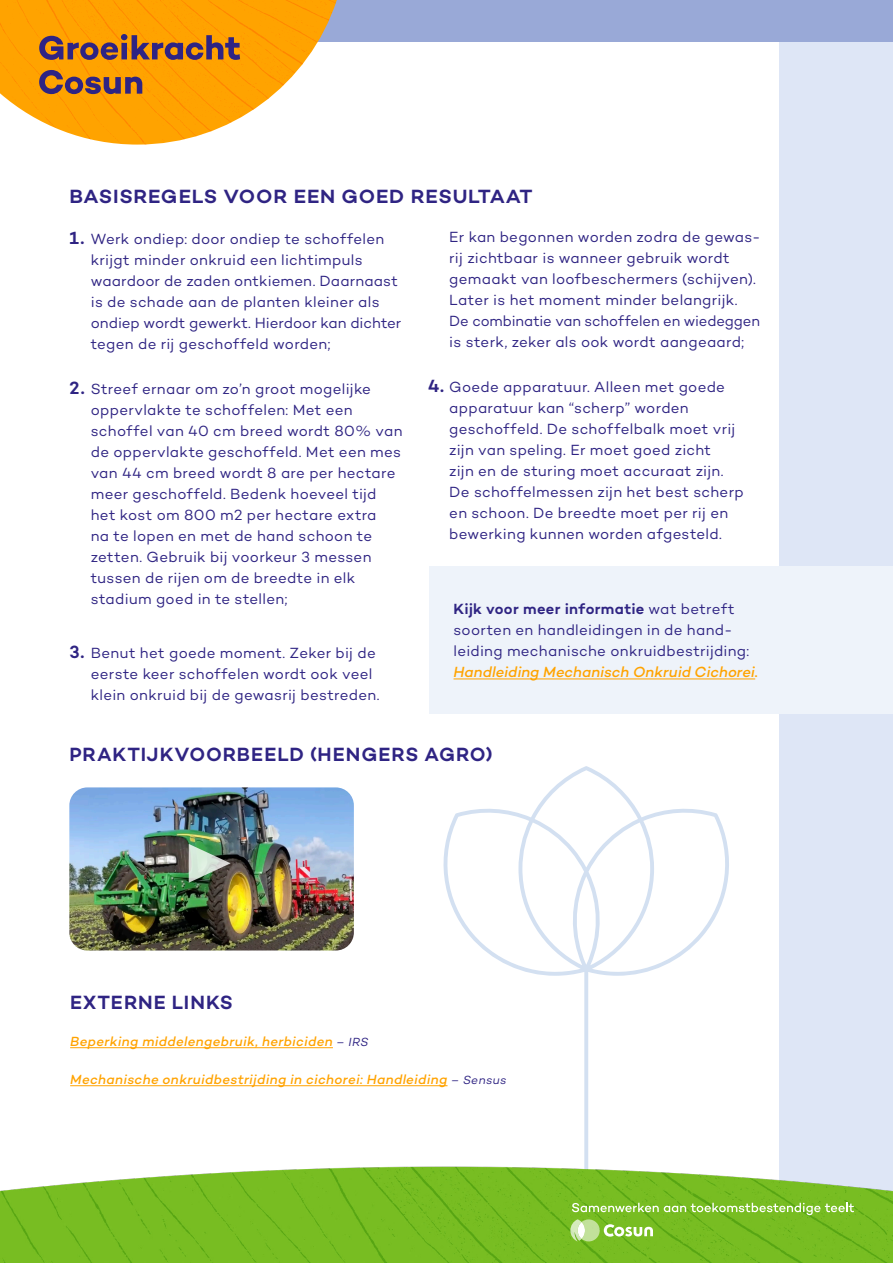
<style>
.page{position:relative;width:893px;height:1263px;background:#fff}
.page>*{position:absolute;margin:0;border:0;box-sizing:border-box;transform-origin:0 0}
.t1{font:600 19.5px "Campton";letter-spacing:.04em;color:#2f2483}
.t2{font:600 19.5px "Campton";letter-spacing:.04em;color:#2f2483;scale:1.04 1}
.t3{font:15px/21px "Campton";letter-spacing:.02em;color:#2f2483}
.t4{font:italic 500 15px "Campton";color:#ffa300}
.t5{font:italic 500 13.5px "Campton";letter-spacing:.02em;color:#ffa300}
.s1{font-weight:600;font-size:18px}
.s2{font-weight:600}
.s3{font-weight:400;font-size:12px;color:#2f2483}
</style>
<div class="page">
<svg style="left:444px;top:766px;width:285px;height:390px"></svg>
<div style="left:779px;top:0;width:114px;height:1263px;background:#dee6f6"></div>
<div style="left:0;top:0;width:893px;height:41px;background:#99a9d7"></div>
<img style="left:0;top:0;width:337px;height:145px">
<svg style="left:39px;top:34px;width:201px;height:26px;background:#a56b38"></svg>
<svg style="left:39px;top:70px;width:103px;height:24px;background:#a2693a"></svg>
<div style="left:429px;top:566px;width:464px;height:148px;background:#eef3fa"></div>
<hr style="left:453px;top:678px;width:302px;height:1px;background:#ffa300">
<img style="left:69px;top:787px;width:285px;height:163px">
<svg style="left:189px;top:844px;width:42px;height:39px;background:#889e8a"></svg>
<hr style="left:70px;top:1047px;width:263px;height:1px;background:#ffa300">
<hr style="left:70px;top:1085px;width:378px;height:1px;background:#ffa300">
<img style="left:0;top:1156px;width:893px;height:107px">
<svg style="left:570px;top:1203px;width:284px;height:38px;background:#87c43e"></svg>
<h1 class="t2" style="left:70px;top:184px;width:447px">BASISREGELS VOOR EEN GOED RESULTAAT</h1>
<p class="t3" style="left:91px;top:228px;width:312px;text-indent:-21px"><span class="s1">1.</span> Werk ondiep: door ondiep te schoffelen krijgt minder onkruid een lichtimpuls waardoor de zaden ontkiemen. Daarnaast is de schade aan de planten kleiner als ondiep wordt gewerkt. Hierdoor kan dichter tegen de rij geschoffeld worden;</p>
<p class="t3" style="left:91px;top:378px;width:313px;text-indent:-21px"><span class="s1">2.</span> Streef ernaar om zo’n groot mogelijke oppervlakte te schoffelen: Met een schoffel van 40 cm breed wordt 80% van de oppervlakte geschoffeld. Met een mes van 44 cm breed wordt 8 are per hectare meer geschoffeld. Bedenk hoeveel tijd het kost om 800 m2 per hectare extra<br>na te lopen en met de hand schoon te zetten. Gebruik bij voorkeur 3 messen tussen de rijen om de breedte in elk stadium goed in te stellen;</p>
<p class="t3" style="left:91px;top:642px;width:290px;text-indent:-21px"><span class="s1">3.</span> Benut het goede moment. Zeker bij de eerste keer schoffelen wordt ook veel klein onkruid bij de gewasrij bestreden.</p>
<p class="t3" style="left:449px;top:226px;width:313px">Er kan begonnen worden zodra de gewas&shy;rij zichtbaar is wanneer gebruik wordt gemaakt van loofbeschermers (schijven).<br>Later is het moment minder belangrijk.<br>De combinatie van schoffelen en wiedeggen is sterk, zeker als ook wordt aangeaard;</p>
<p class="t3" style="left:449px;top:376px;width:296px;text-indent:-21px"><span class="s1">4.</span> Goede apparatuur. Alleen met goede apparatuur kan “scherp” worden geschoffeld. De schoffelbalk moet vrij zijn van speling. Er moet goed zicht<br>zijn en de sturing moet accuraat zijn.<br>De schoffelmessen zijn het best scherp en schoon. De breedte moet per rij en bewerking kunnen worden afgesteld.</p>
<p class="t3" style="left:453px;top:598px;width:297px"><span class="s2">Kijk voor meer informatie</span> wat betreft soorten en handleidingen in de hand&shy;leiding mechanische onkruidbestrijding:</p>
<p class="t4" style="left:453px;top:663px;width:306px">Handleiding Mechanisch Onkruid Cichorei.</p>
<h1 class="t1" style="left:69px;top:741px;width:425px">PRAKTIJKVOORBEELD (HENGERS AGRO)</h1>
<h1 class="t1" style="left:70px;top:989px;width:164px">EXTERNE LINKS</h1>
<p class="t5" style="left:70px;top:1033px;width:300px">Beperking middelengebruik, herbiciden <span class="s3">– IRS</span></p>
<p class="t5" style="left:70px;top:1071px;width:438px">Mechanische onkruidbestrijding in cichorei: Handleiding <span class="s3">– Sensus</span></p>
</div>
